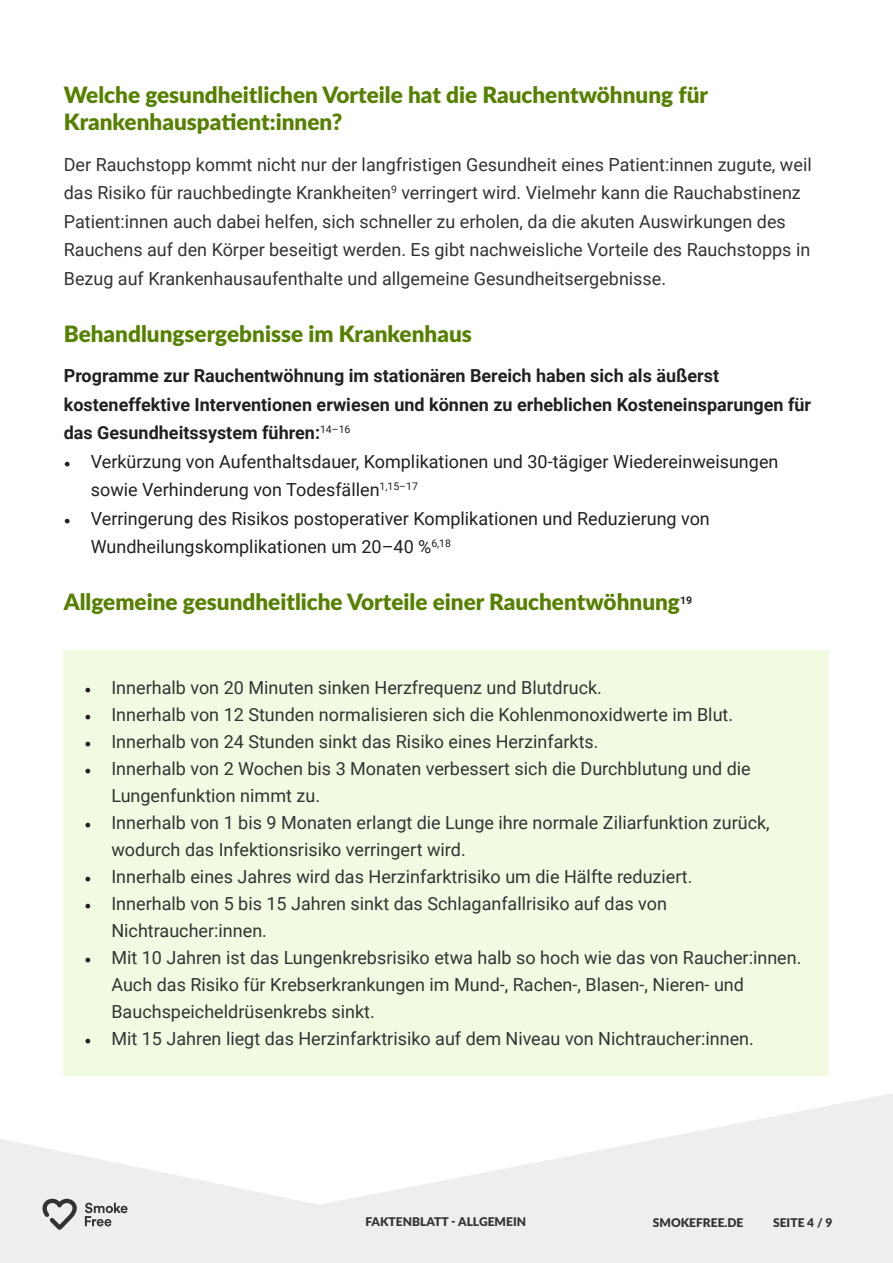
<style>
.page{position:relative;width:893px;height:1263px;background:#fff}
.page>*{position:absolute;margin:0;border:0;box-sizing:border-box;transform-origin:0 0}
.t1{font:900 22.5px/27px "Lato";color:#558000}
.t2{font:18px/27px "Roboto";color:#333}
.t3{font:18px/28.5px "Roboto";color:#231f20}
.t4{font:700 18px/28.5px "Roboto";color:#231f20}
.t5{font:900 12px "Lato";color:#323332}
.t6{font:900 12px "Lato";color:#333}
.s1{font-family:"Minion Pro"}
.s2{font-family:"Minion Pro";color:#231f20}
.s3{color:#333}
</style>
<div class="page">
<svg style="left:0;top:1093px;width:893px;height:170px;fill:#eee"></svg>
<svg style="left:43px;top:1198px;width:85px;height:32px;background:#bebebe"></svg>
<div style="left:64px;top:650px;width:765px;height:426px;background:#f0fbe2"></div>
<p class="t1" style="left:64px;top:80px;width:646px">Welche gesundheitlichen Vorteile hat die Rauchentwöhnung für<br>Krankenhauspatient:innen?</p>
<p class="t2" style="left:64px;top:149px;width:749px;line-height:28.5px">Der Rauchstopp kommt nicht nur der langfristigen Gesundheit eines Patient:innen zugute, weil das Risiko für rauchbedingte Krankheiten<sup>9</sup> verringert wird. Vielmehr kann die Rauchabstinenz Patient:innen auch dabei helfen, sich schneller zu erholen, da die akuten Auswirkungen des Rauchens auf den Körper beseitigt werden. Es gibt nachweisliche Vorteile des Rauchstopps in Bezug auf Krankenhausaufenthalte und allgemeine Gesundheitsergebnisse.</p>
<p class="t1" style="left:64px;top:319px;width:410px">Behandlungsergebnisse im Krankenhaus</p>
<p class="t4" style="left:64px;top:361px;width:749px">Programme zur Rauchentwöhnung im stationären Bereich haben sich als äußerst kosteneffektive Interventionen erwiesen und können zu erheblichen Kosteneinsparungen für das Gesundheitssystem führen:<sup>14–16</sup></p>
<p class="t3" style="left:91px;top:446px;width:689px;text-indent:-27px"><span class="s1">•</span> Verkürzung von Aufenthaltsdauer, Komplikationen und 30-tägiger Wiedereinweisungen sowie Verhinderung von Todesfällen<sup>1,15–17</sup></p>
<p class="t3" style="left:91px;top:503px;width:621px;text-indent:-27px"><span class="s1">•</span> Verringerung des Risikos postoperativer Komplikationen und Reduzierung von<br>Wundheilungskomplikationen um 20–40 %<sup>6,18</sup></p>
<p class="t1" style="left:64px;top:587px;width:630px">Allgemeine gesundheitliche Vorteile einer Rauchentwöhnung<sup>19</sup></p>
<p class="t2" style="left:84px;top:674px;width:519px"><span class="s2">•</span> Innerhalb von 20 Minuten sinken Herzfrequenz und Blutdruck.</p>
<p class="t2" style="left:84px;top:701px;width:650px"><span class="s2">•</span> Innerhalb von 12 Stunden normalisieren sich die Kohlenmonoxidwerte im Blut.</p>
<p class="t2" style="left:84px;top:728px;width:516px"><span class="s2">•</span> Innerhalb von 24 Stunden sinkt das Risiko eines Herzinfarkts.</p>
<p class="t2" style="left:111px;top:755px;width:641px;text-indent:-27px"><span class="s2">•</span> Innerhalb von 2 Wochen bis 3 Monaten verbessert sich die Durchblutung und die<br>Lungenfunktion nimmt zu.</p>
<p class="t2" style="left:111px;top:809px;width:660px;text-indent:-27px"><span class="s2">•</span> Innerhalb von 1 bis 9 Monaten erlangt die Lunge ihre normale Ziliarfunktion zurück, wodurch das Infektionsrisiko verringert wird.</p>
<p class="t2" style="left:84px;top:863px;width:610px"><span class="s2">•</span> Innerhalb eines Jahres wird das Herzinfarktrisiko um die Hälfte reduziert.</p>
<p class="t2" style="left:111px;top:890px;width:557px;text-indent:-27px"><span class="s2">•</span> Innerhalb von 5 bis 15 Jahren sinkt das Schlaganfallrisiko auf das von<br>Nichtraucher:innen.</p>
<p class="t2" style="left:111px;top:944px;width:692px;text-indent:-27px"><span class="s2">•</span> Mit 10 Jahren ist das Lungenkrebsrisiko etwa halb so hoch wie das von Raucher:innen.<br>Auch das Risiko für Krebserkrankungen im Mund-, Rachen-, Blasen-, Nieren- und<br>Bauchspeicheldrüsenkrebs sinkt.</p>
<p class="t2" style="left:84px;top:1025px;width:671px"><span class="s2">•</span> Mit 15 Jahren liegt das Herzinfarktrisiko auf dem Niveau von Nichtraucher:innen.</p>
<p class="t5" style="left:366px;top:1213px;width:162px">FAKTENBLATT - <span class="s3">ALLGEMEIN</span></p>
<p class="t6" style="left:653px;top:1214px;width:92px">SMOKEFREE.DE</p>
<p class="t6" style="left:773px;top:1214px;width:61px">SEITE 4 / 9</p>
</div>
